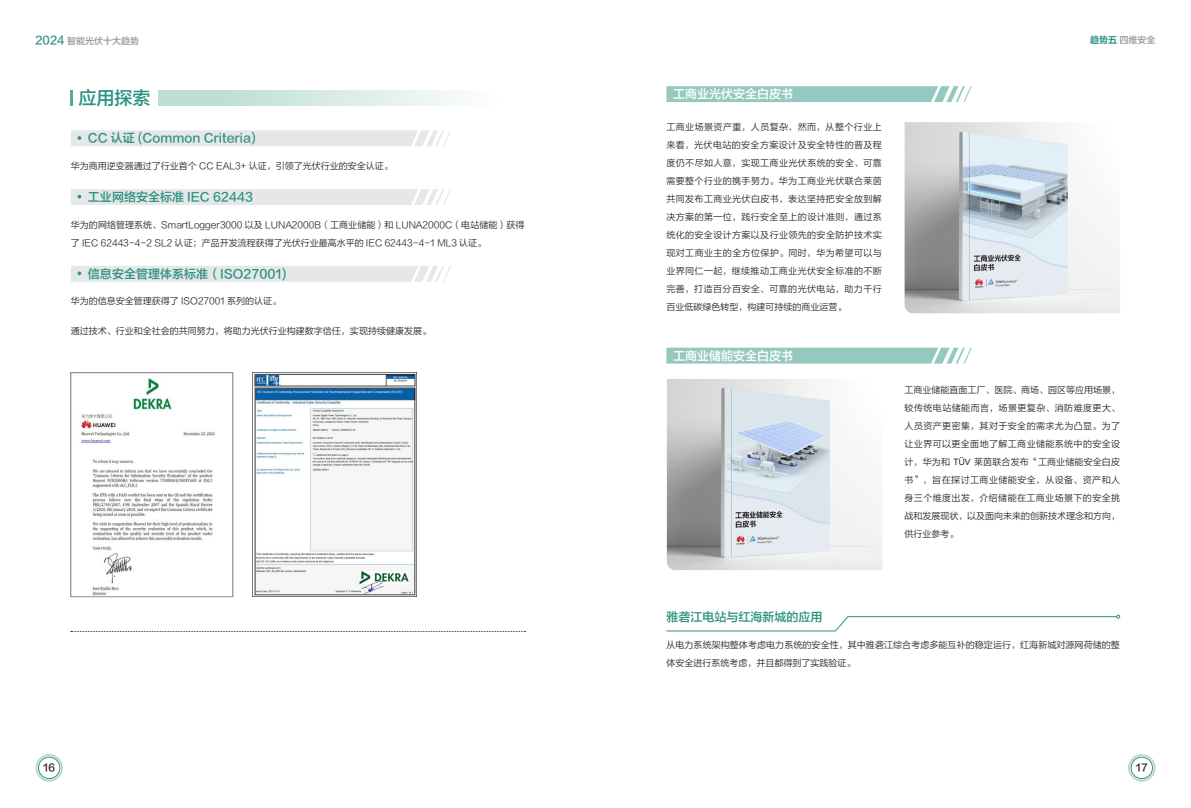
<style>
.page{position:relative;width:1191px;height:808px;background:#fff}
.page>*{position:absolute;margin:0;border:0;box-sizing:border-box;transform-origin:0 0}
.t1{font:18px "FZLTZHJW GB1 0";color:#2b937f}
.t2{font:12px "FZLTZHJW GB1 0";color:#2b937f}
.t3{font:12px "FZLTZHJW GB1 0";color:#fff}
.t4{font:10px "FZLTZHJW GB1 0";color:#231f20}
.t5{font:9px/18px "FZLTXIHJW GB1 0";color:#231f20}
.t6{font:9px "FZLTZHJW GB1 0";color:#939598}
.s1{font-size:11px;color:#2b937f}
.s2{font-family:"FZLTCHJW GB1 0";color:#2b937f}
.s3{font-family:"Huawei Sans"}
</style>
<div class="page">
<svg style="left:666px;top:86px;width:306px;height:16px;background:#9dcdc4"></svg>
<svg style="left:666px;top:348px;width:306px;height:16px;background:#9ecdc4"></svg>
<svg style="left:71px;top:130px;width:380px;height:16px;background:#e7e8ea"></svg>
<div style="left:71px;top:189px;width:380px;height:16px;background:#e6e7e9"></div>
<div style="left:71px;top:266px;width:380px;height:16px;background:#e6e7e9"></div>
<img style="left:80px;top:378px;width:135px;height:217px">
<div style="left:71px;top:372px;width:162px;height:225px;border:1px solid #939598"></div>
<img style="left:253px;top:373px;width:164px;height:223px">
<svg style="left:71px;top:631px;width:454px;height:1px"></svg>
<svg style="left:666px;top:615px;width:454px;height:16px"></svg>
<img style="left:904px;top:122px;width:216px;height:191px">
<img style="left:667px;top:379px;width:215px;height:191px">
<svg style="left:158px;top:90px;width:297px;height:15px;background:#d3e8e4"></svg>
<svg style="left:71px;top:90px;width:2px;height:16px"></svg>
<svg style="left:35px;top:754px;width:28px;height:28px"></svg>
<svg style="left:1128px;top:754px;width:27px;height:28px"></svg>
<p class="t6" style="left:35px;top:36px;width:105px"><span class="s1">2024</span> 智能光伏十大趋势</p>
<h1 class="t1" style="left:79px;top:88px;width:73px">应用探索</h1>
<h2 class="t2" style="left:88px;top:131px;width:169px">CC 认证 (Common Criteria)</h2>
<p class="t5" style="left:71px;top:157px;width:323px">华为商用逆变器通过了行业首个 CC EAL3+ 认证，引领了光伏行业的安全认证。</p>
<h2 class="t2" style="left:88px;top:190px;width:167px">工业网络安全标准 IEC 62443</h2>
<p class="t5" style="left:71px;top:216px;width:455px">华为的网络管理系统、SmartLogger3000 以及 LUNA2000B（工商业储能）和 LUNA2000C（电站储能）获得了 IEC 62443-4-2 SL2 认证；产品开发流程获得了光伏行业最高水平的 IEC 62443-4-1 ML3 认证。</p>
<h2 class="t2" style="left:88px;top:267px;width:200px">信息安全管理体系标准（ISO27001)</h2>
<p class="t5" style="left:71px;top:292px;width:212px">华为的信息安全管理获得了 ISO27001 系列的认证。</p>
<p class="t5" style="left:71px;top:322px;width:361px">通过技术、行业和全社会的共同努力，将助力光伏行业构建数字信任，实现持续健康发展。</p>
<h2 class="t3" style="left:673px;top:87px;width:121px">工商业光伏安全白皮书</h2>
<p class="t5" style="left:666px;top:118px;width:217px;text-align:justify">工商业场景资产重，人员复杂，然而，从整个行业上来看，光伏电站的安全方案设计及安全特性的普及程度仍不尽如人意，实现工商业光伏系统的安全、可靠需要整个行业的携手努力。华为工商业光伏联合莱茵共同发布工商业光伏白皮书，表达坚持把安全放到解决方案的第一位，践行安全至上的设计准则，通过系统化的安全设计方案以及行业领先的安全防护技术实现对工商业主的全方位保护。同时，华为希望可以与业界同仁一起，继续推动工商业光伏安全标准的不断完善，打造百分百安全、可靠的光伏电站，助力千行百业低碳绿色转型，构建可持续的商业运营。</p>
<h2 class="t3" style="left:673px;top:349px;width:121px">工商业储能安全白皮书</h2>
<p class="t6" style="left:1090px;top:35px;width:67px"><span class="s2">趋势五</span> 四维安全</p>
<p class="t5" style="left:904px;top:381px;width:217px;text-align:justify">工商业储能直面工厂、医院、商场、园区等应用场景，较传统电站储能而言，场景更复杂、消防难度更大、人员资产更密集，其对于安全的需求尤为凸显。为了让业界可以更全面地了解工商业储能系统中的安全设计，华为和 <span class="s3">TÜV</span> 莱茵联合发布“工商业储能安全白皮书”，旨在探讨工商业储能安全，从设备、资产和人身三个维度出发，介绍储能在工商业场景下的安全挑战和发展现状，以及面向未来的创新技术理念和方向，供行业参考。</p>
<h2 class="t2" style="left:666px;top:610px;width:157px">雅砻江电站与红海新城的应用</h2>
<p class="t5" style="left:666px;top:636px;width:455px">从电力系统架构整体考虑电力系统的安全性，其中雅砻江综合考虑多能互补的稳定运行，红海新城对源网荷储的整体安全进行系统考虑，并且都得到了实践验证。</p>
<p class="t4" style="left:43px;top:762px;width:13px">16</p>
<p class="t4" style="left:1135px;top:762px;width:13px">17</p>
</div>
